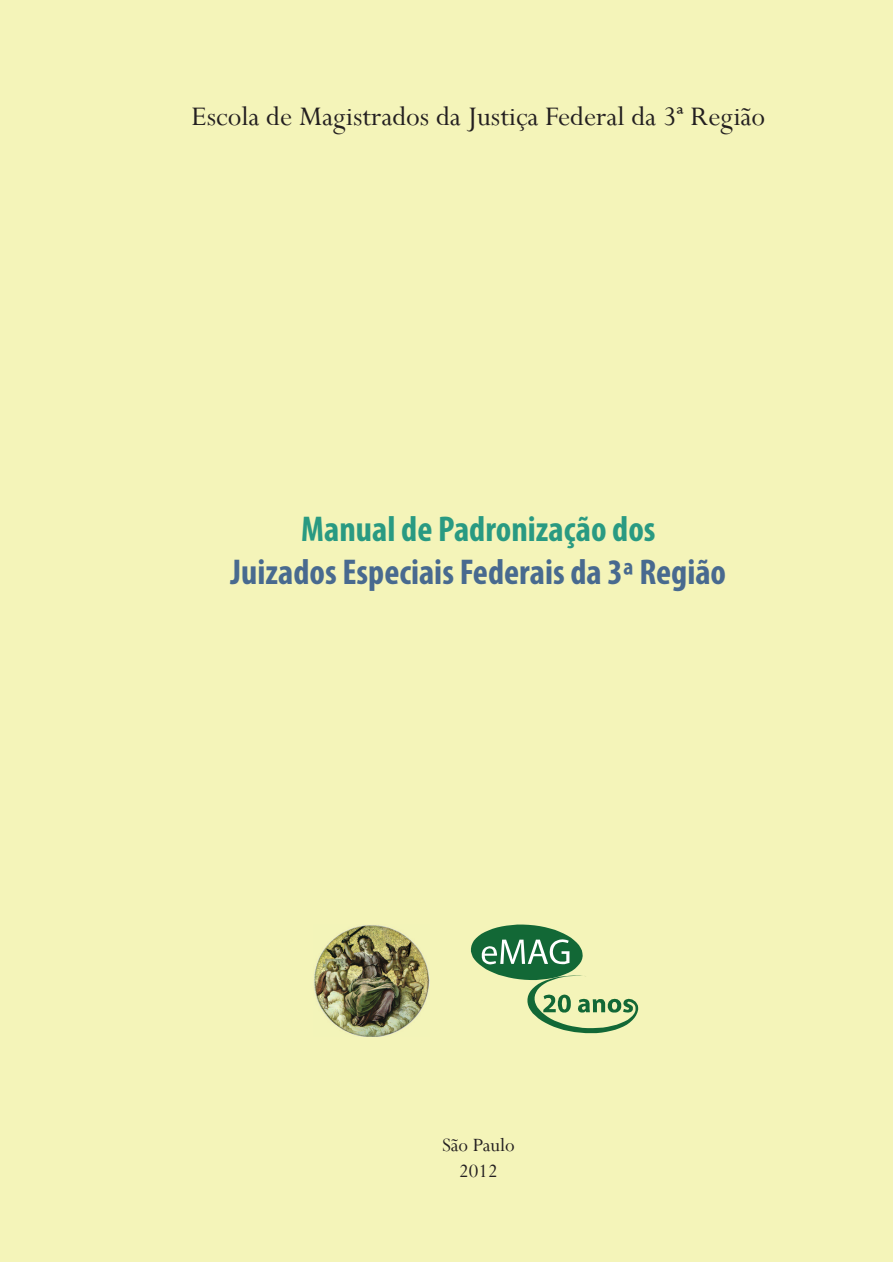
<style>
.page{position:relative;width:893px;height:1263px;background:#fff}
.page>*{position:absolute;margin:0;border:0;box-sizing:border-box;transform-origin:0 0}
.t1{font:700 condensed 36px "Myriad Pro";color:#486a8f}
.t2{font:700 condensed 36px "Myriad Pro";color:#299a82}
.t3{font:30px "Perpetua";color:#231f20}
.t4{font:21px/25.2px "Perpetua";color:#231f20;text-align:center}
</style>
<div class="page">
<div style="left:0;top:0;width:892px;height:1261px;background:#f4f4b9"></div>
<svg style="left:471px;top:924px;width:167px;height:109px"></svg>
<img style="left:314px;top:925px;width:115px;height:112px">
<p class="t3" style="left:191px;top:98px;width:575px">Escola de Magistrados da Justiça Federal da 3ª Região</p>
<p class="t2" style="left:301px;top:506px;width:356px">Manual de Padronização dos</p>
<p class="t1" style="left:231px;top:550px;width:497px">Juizados Especiais Federais da 3ª Região</p>
<p class="t4" style="left:442px;top:1132px;width:74px">São Paulo<br>2012</p>
</div>
